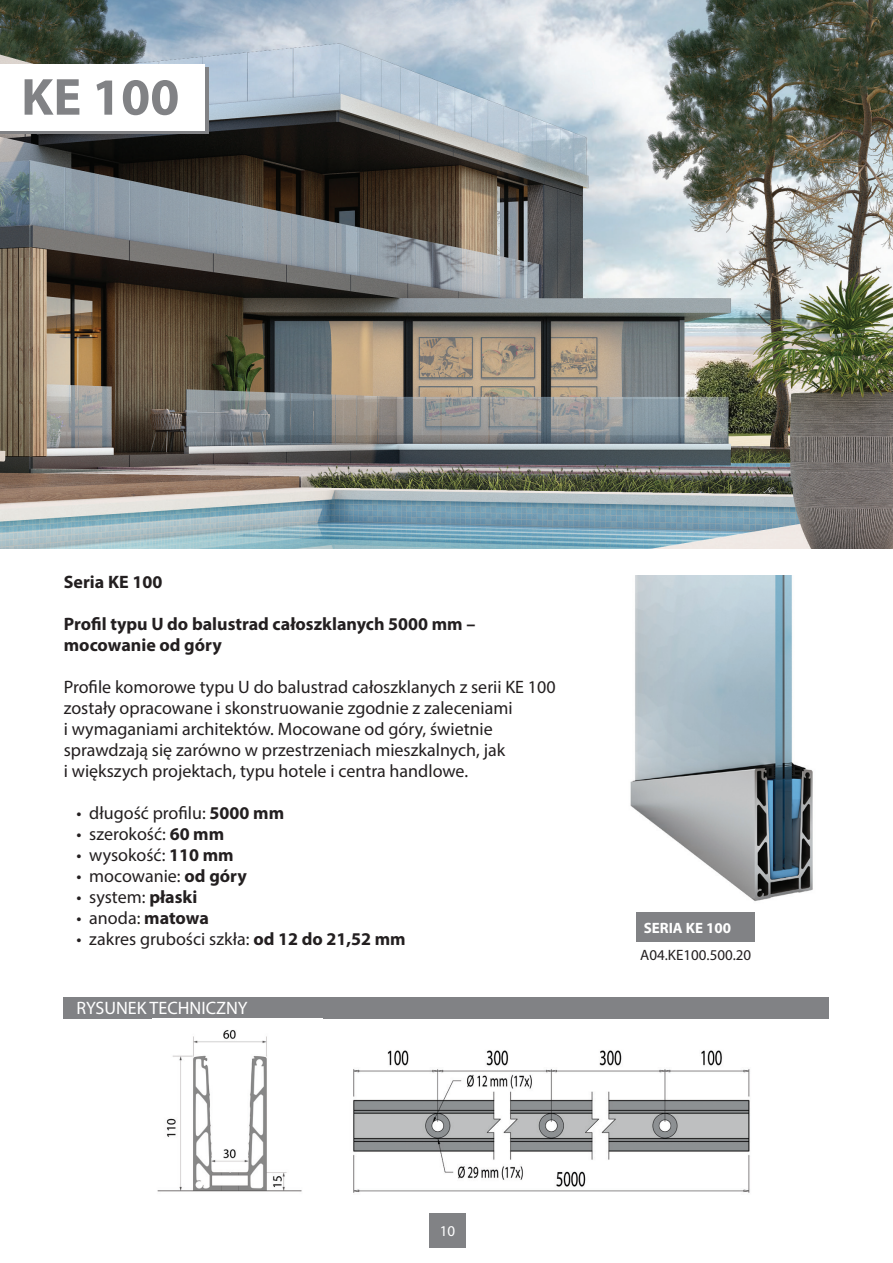
<style>
.page{position:relative;width:893px;height:1263px;background:#fff}
.page>*{position:absolute;margin:0;border:0;box-sizing:border-box;transform-origin:0 0}
.t1{font:700 52.5px "Myriad Pro";color:#818285}
.t2{font:18px/21px "Myriad Pro";color:#231f20}
.t3{font:700 18px/21px "Myriad Pro";color:#231f20}
.t4{font:18px "Myriad Pro";color:#fff}
.t5{font:15px "Myriad Pro";color:#231f20}
.t6{font:700 15px "Myriad Pro";color:#fff}
.t7{font:15px "Myriad Pro";color:#fff}
.s1{font-weight:700}
</style>
<div class="page">
<div style="left:429px;top:1213px;width:37px;height:34px;background:#818285"></div>
<img style="left:0;top:0;width:893px;height:549px">
<svg style="left:0;top:68px;width:209px;height:66px"></svg>
<div style="left:0;top:64px;width:204px;height:66px;background:#fff"></div>
<img style="left:630px;top:575px;width:183px;height:326px">
<div style="left:637px;top:912px;width:118px;height:30px;background:#818285"></div>
<div style="left:64px;top:997px;width:765px;height:21px;background:#818285"></div>
<img style="left:353px;top:1050px;width:397px;height:143px">
<img style="left:157px;top:1030px;width:145px;height:162px">
<h1 class="t1" style="left:21px;top:63px;width:160px">KE 100</h1>
<p class="t3" style="left:64px;top:570px;width:100px">Seria KE 100</p>
<p class="t3" style="left:64px;top:612px;width:413px">Profil typu U do balustrad całoszklanych 5000 mm – mocowanie od góry</p>
<p class="t2" style="left:64px;top:676px;width:493px">Profile komorowe typu U do balustrad całoszklanych z serii KE 100 zostały opracowane i skonstruowanie zgodnie z zaleceniami<br>i wymaganiami architektów. Mocowane od góry, świetnie sprawdzają się zarówno w przestrzeniach mieszkalnych, jak<br>i większych projektach, typu hotele i centra handlowe.</p>
<p class="t2" style="left:77px;top:802px;width:209px">• długość profilu: <span class="s1">5000 mm</span></p>
<p class="t2" style="left:77px;top:823px;width:149px">• szerokość: <span class="s1">60 mm</span></p>
<p class="t2" style="left:77px;top:844px;width:159px">• wysokość: <span class="s1">110 mm</span></p>
<p class="t2" style="left:77px;top:865px;width:172px">• mocowanie: <span class="s1">od góry</span></p>
<p class="t2" style="left:77px;top:886px;width:122px">• system: <span class="s1">płaski</span></p>
<p class="t2" style="left:77px;top:907px;width:134px">• anoda: <span class="s1">matowa</span></p>
<p class="t2" style="left:77px;top:928px;width:331px">• zakres grubości szkła: <span class="s1">od 12 do 21,52 mm</span></p>
<p class="t4" style="left:77px;top:997px;width:173px">RYSUNEK TECHNICZNY</p>
<p class="t7" style="left:440px;top:1221px;width:17px">10</p>
<p class="t6" style="left:644px;top:918px;width:89px">SERIA KE 100</p>
<p class="t5" style="left:640px;top:945px;width:112px">A04.KE100.500.20</p>
</div>
